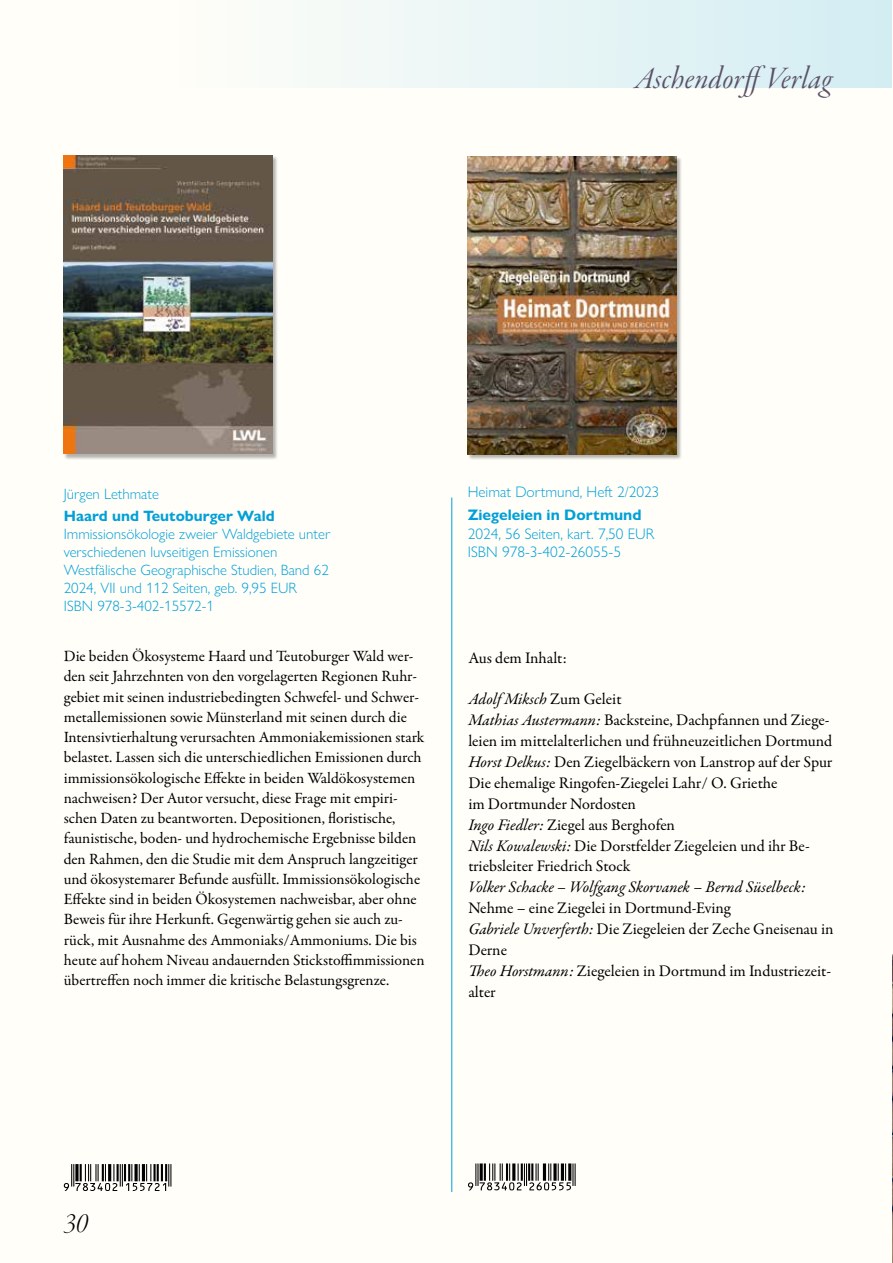
<style>
.page{position:relative;width:893px;height:1263px;background:#fffef9}
.page>*{position:absolute;margin:0;border:0;box-sizing:border-box;transform-origin:0 0}
.t1{font:33px "Garamond Premr Pro It Disp";letter-spacing:.01em;color:#5c5268}
.t2{font:30px "Garamond Premr Pro Lt It Disp";color:#000}
.t3{font:16.2px/20.9px "Garamond Premr Pro";color:#000}
.t4{font:italic 16.2px "Garamond Premr Pro";color:#000}
.t5{font:15.75px/20.2px "Garamond Premr Pro";color:#000}
.t6{font:300 15.3px/18.3px "Gill Sans Nova";color:#00a0d8}
.t7{font:700 15.3px "Gill Sans Nova";color:#00a0d8}
.t8{font:300 15px/18px "Gill Sans Nova";color:#00a0d8}
.t9{font:700 15px "Gill Sans Nova";color:#00a0d8}
.s1{font-style:italic}
</style>
<div class="page">
<hr style="left:451px;top:497px;width:1px;height:695px;background:#00a0d8">
<div style="left:0;top:0;width:892px;height:87px;background:linear-gradient(to right,#fffffa,#d4eef3)"></div>
<img style="left:892px;top:955px;width:1px;height:308px">
<svg style="left:64px;top:1164px;width:107px;height:27px"></svg>
<div style="left:64px;top:155px;width:215px;height:305px;background:#000;opacity:.3"></div>
<img style="left:64px;top:155px;width:209px;height:299px">
<div style="left:468px;top:156px;width:214px;height:304px;background:#000;opacity:.3"></div>
<img style="left:468px;top:156px;width:209px;height:299px">
<svg style="left:468px;top:1163px;width:108px;height:27px"></svg>
<h1 class="t1" style="left:635px;top:61px;width:199px">AschendorffVerlag</h1>
<p class="t8" style="left:64px;top:485px;width:97px">Jürgen Lethmate</p>
<p class="t9" style="left:64px;top:507px;width:213px">Haard und Teutoburger Wald</p>
<p class="t8" style="left:64px;top:525px;width:268px">Immissionsökologie zweier Waldgebiete unter verschiedenen luvseitigen Emissionen Westfälische Geographische Studien, Band 62<br>2024, VII und 112 Seiten, geb. 9,95 EUR<br>ISBN 978-3-402-15572-1</p>
<p class="t5" style="left:64px;top:646px;width:362px">Die beiden Ökosysteme Haard und Teutoburger Wald wer&shy;den seit Jahrzehnten von den vorgelagerten Regionen Ruhr&shy;gebiet mit seinen industriebedingten Schwefel- und Schwer&shy;metallemissionen sowie Münsterland mit seinen durch die Intensivtierhaltung verursachten Ammoniakemissionen stark belastet. Lassen sich die unterschiedlichen Emissionen durch immissionsökologische Effekte in beiden Waldökosystemen nachweisen? Der Autor versucht, diese Frage mit empiri&shy;schen Daten zu beantworten. Depositionen, floristische, faunistische, boden- und hydrochemische Ergebnisse bilden den Rahmen, den die Studie mit dem Anspruch langzeitiger und ökosystemarer Befunde ausfüllt. Immissionsökologische Effekte sind in beiden Ökosystemen nachweisbar, aber ohne Beweis für ihre Herkunft. Gegenwärtig gehen sie auch zu&shy;rück, mit Ausnahme des Ammoniaks/Ammoniums. Die bis heute auf hohem Niveau andauernden Stickstoffimmissionen übertreffen noch immer die kritische Belastungsgrenze.</p>
<p class="t6" style="left:468px;top:483px;width:193px">Heimat Dortmund, Heft 2/2023</p>
<p class="t7" style="left:468px;top:505px;width:175px">Ziegeleien in Dortmund</p>
<p class="t6" style="left:468px;top:524px;width:188px">2024, 56 Seiten, kart. 7,50 EUR<br>ISBN 978-3-402-26055-5</p>
<p class="t3" style="left:468px;top:648px;width:100px">Aus dem Inhalt:</p>
<p class="t3" style="left:468px;top:689px;width:366px"><span class="s1">Adolf Miksch</span> Zum Geleit<br><span class="s1">Mathias Austermann:</span> Backsteine, Dachpfannen und Ziege&shy;leien im mittelalterlichen und frühneuzeitlichen Dortmund <span class="s1">Horst Delkus:</span> Den Ziegelbäckern von Lanstrop auf der Spur Die ehemalige Ringofen-Ziegelei Lahr/ O. Griethe<br>im Dortmunder Nordosten<br><span class="s1">Ingo Fiedler:</span> Ziegel aus Berghofen<br><span class="s1">Nils Kowalewski:</span> Die Dorstfelder Ziegeleien und ihr Be&shy;triebsleiter Friedrich Stock</p>
<p class="t4" style="left:468px;top:877px;width:339px">Volker Schacke – Wolfgang Skorvanek – Bernd Süselbeck:</p>
<p class="t3" style="left:468px;top:898px;width:367px">Nehme – eine Ziegelei in Dortmund-Eving<br><span class="s1">Gabriele Unverferth:</span> Die Ziegeleien der Zeche Gneisenau in Derne<br><span class="s1">Theo Horstmann:</span> Ziegeleien in Dortmund im Industriezeit&shy;alter</p>
<h2 class="t2" style="left:64px;top:1207px;width:26px">30</h2>
</div>
